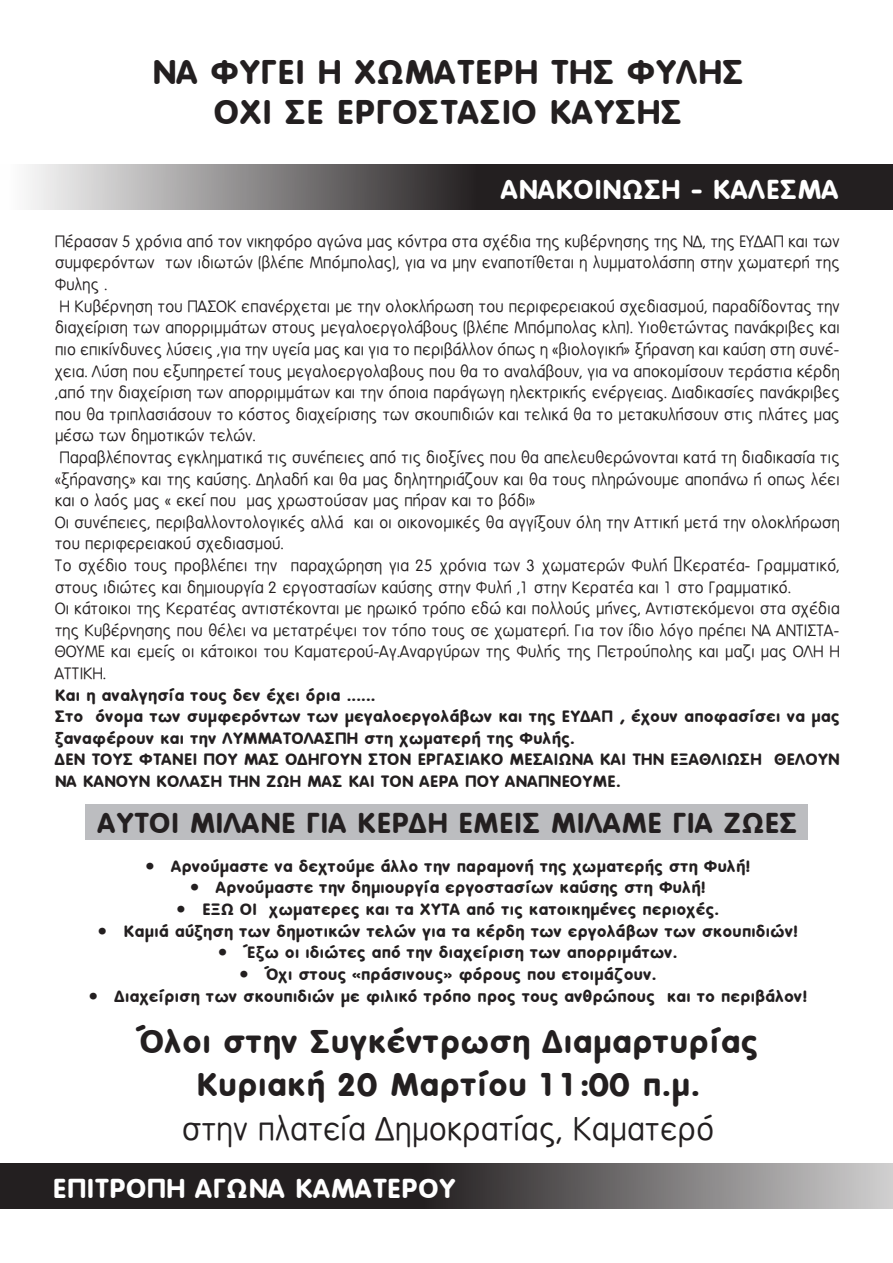
<style>
.page{position:relative;width:893px;height:1263px;background:#fff}
.page>*{position:absolute;margin:0;border:0;box-sizing:border-box;transform-origin:0 0}
.t1{font:37.5px/39.5px "UB Fashion Bold";color:#231f20;text-align:center}
.t2{font:36px/43.2px "UB Fashion Bold";color:#231f20;text-align:center}
.t3{font:36px "UB Fashion";color:#231f20}
.t4{font:31.5px "UB Fashion Bold";color:#231f20}
.t5{font:30px "UB Fashion Bold";color:#fff}
.t6{font:18px/21.6px "UB Fashion";color:#231f20}
.t7{font:18px/21.6px "UB Fashion Bold";color:#231f20}
</style>
<div class="page">
<div style="left:85px;top:804px;width:723px;height:36px;background:#bcbdc0"></div>
<svg style="left:28px;top:165px;width:865px;height:45px;background:#595657"></svg>
<svg style="left:0;top:1164px;width:893px;height:45px;background:#504d4e"></svg>
<h1 class="t1" style="left:151px;top:54px;width:593px">ΝΑ ΦΥΓΕΙ Η ΧΩΜΑΤΕΡΗ ΤΗΣ ΦΥΛΗΣ<br>ΟΧΙ ΣΕ ΕΡΓΟΣΤΑΣΙΟ ΚΑΥΣΗΣ</h1>
<h3 class="t5" style="left:500px;top:174px;width:339px">ΑΝΑΚΟΙΝΩΣΗ - ΚΑΛΕΣΜΑ</h3>
<p class="t6" style="left:54px;top:231px;width:786px">Πέρασαν 5 χρόνια από τον νικηφόρο αγώνα μας κόντρα στα σχέδια της κυβέρνησης της ΝΔ, της ΕΥΔΑΠ και των συμφερόντων των ιδιωτών (βλέπε Μπόμπολας), για να μην εναποτίθεται η λυμματολάσπη στην χωματερή της Φυλης .<br>Η Κυβέρνηση του ΠΑΣΟΚ επανέρχεται με την ολοκλήρωση του περιφερειακού σχεδιασμού, παραδίδοντας την διαχείριση των απορριμμάτων στους μεγαλοεργολάβους (βλέπε Μπόμπολας κλπ). Υιοθετώντας πανάκριβες και πιο επικίνδυνες λύσεις ,για την υγεία μας και για το περιβάλλον όπως η «βιολογική» ξήρανση και καύση στη συνέ&shy;χεια. Λύση που εξυπηρετεί τους μεγαλοεργολαβους που θα το αναλάβουν, για να αποκομίσουν τεράστια κέρδη ,από την διαχείριση των απορριμμάτων και την όποια παράγωγη ηλεκτρικής ενέργειας. Διαδικασίες πανάκριβες που θα τριπλασιάσουν το κόστος διαχείρισης των σκουπιδιών και τελικά θα το μετακυλήσουν στις πλάτες μας μέσω των δημοτικών τελών.<br>Παραβλέποντας εγκληματικά τις συνέπειες από τις διοξίνες που θα απελευθερώνονται κατά τη διαδικασία τις «ξήρανσης» και της καύσης. Δηλαδή και θα μας δηλητηριάζουν και θα τους πληρώνουμε αποπάνω ή οπως λέει και ο λαός μας « εκεί που μας χρωστούσαν μας πήραν και το βόδι»<br>Οι συνέπειες, περιβαλλοντολογικές αλλά και οι οικονομικές θα αγγίξουν όλη την Αττική μετά την ολοκλήρωση του περιφερειακού σχεδιασμού.<br>Το σχέδιο τους προβλέπει την παραχώρηση για 25 χρόνια των 3 χωματερών Φυλή –Κερατέα- Γραμματικό, στους ιδιώτες και δημιουργία 2 εργοστασίων καύσης στην Φυλή ,1 στην Κερατέα και 1 στο Γραμματικό.<br>Οι κάτοικοι της Κερατέας αντιστέκονται με ηρωικό τρόπο εδώ και πολλούς μήνες, Αντιστεκόμενοι στα σχέδια της Κυβέρνησης που θέλει να μετατρέψει τον τόπο τους σε χωματερή. Για τον ίδιο λόγο πρέπει ΝΑ ΑΝΤΙΣΤΑ-ΘΟΥΜΕ και εμείς οι κάτοικοι του Καματερού-Αγ.Αναργύρων της Φυλής της Πετρούπολης και μαζι μας ΟΛΗ Η ΑΤΤΙΚΗ.</p>
<p class="t7" style="left:54px;top:685px;width:786px">Και η αναλγησία τους δεν έχει όρια ......<br>Στο όνομα των συμφερόντων των μεγαλοεργολάβων και της ΕΥΔΑΠ , έχουν αποφασίσει να μας ξαναφέρουν και την ΛΥΜΜΑΤΟΛΑΣΠΗ στη χωματερή της Φυλής.<br>ΔΕΝ ΤΟΥΣ ΦΤΑΝΕΙ ΠΟΥ ΜΑΣ ΟΔΗΓΟΥΝ ΣΤΟΝ ΕΡΓΑΣΙΑΚΟ ΜΕΣΑΙΩΝΑ ΚΑΙ ΤΗΝ ΕΞΑΘΛΙΩΣΗ ΘΕΛΟΥΝ ΝΑ ΚΑΝΟΥΝ ΚΟΛΑΣΗ ΤΗΝ ΖΩΗ ΜΑΣ ΚΑΙ ΤΟΝ ΑΕΡΑ ΠΟΥ ΑΝΑΠΝΕΟΥΜΕ.</p>
<h3 class="t4" style="left:97px;top:806px;width:701px">ΑΥΤΟΙ ΜΙΛΑΝΕ ΓΙΑ ΚΕΡΔΗ ΕΜΕΙΣ ΜΙΛΑΜΕ ΓΙΑ ΖΩΕΣ</h3>
<p class="t7" style="left:143px;top:856px;width:608px">• Αρνούμαστε να δεχτούμε άλλο την παραμονή της χωματερής στη Φυλή!</p>
<p class="t7" style="left:188px;top:877px;width:518px">• Αρνούμαστε την δημιουργία εργοστασίων καύσης στη Φυλή!</p>
<p class="t7" style="left:175px;top:899px;width:545px">• ΕΞΩ ΟΙ χωματερες και τα ΧΥΤΑ από τις κατοικημένες περιοχές.</p>
<p class="t7" style="left:96px;top:921px;width:703px">• Καμιά αύξηση των δημοτικών τελών για τα κέρδη των εργολάβων των σκουπιδιών!</p>
<p class="t7" style="left:216px;top:942px;width:462px">• Έξω οι ιδιώτες από την διαχείριση των απορριμάτων.</p>
<p class="t7" style="left:237px;top:964px;width:420px">• Όχι στους «πράσινους» φόρους που ετοιμάζουν.</p>
<p class="t7" style="left:87px;top:985px;width:721px">• Διαχείριση των σκουπιδιών με φιλικό τρόπο προς τους ανθρώπους και το περιβάλον!</p>
<h2 class="t2" style="left:136px;top:1021px;width:622px">Όλοι στην Συγκέντρωση Διαμαρτυρίας<br>Κυριακή 20 Μαρτίου 11:00 π.μ.</h2>
<h2 class="t3" style="left:180px;top:1111px;width:534px">στην πλατεία Δημοκρατίας, Καματερό</h2>
<h3 class="t5" style="left:51px;top:1173px;width:405px">ΕΠΙΤΡΟΠΗ ΑΓΩΝΑ ΚΑΜΑΤΕΡΟΥ</h3>
</div>
